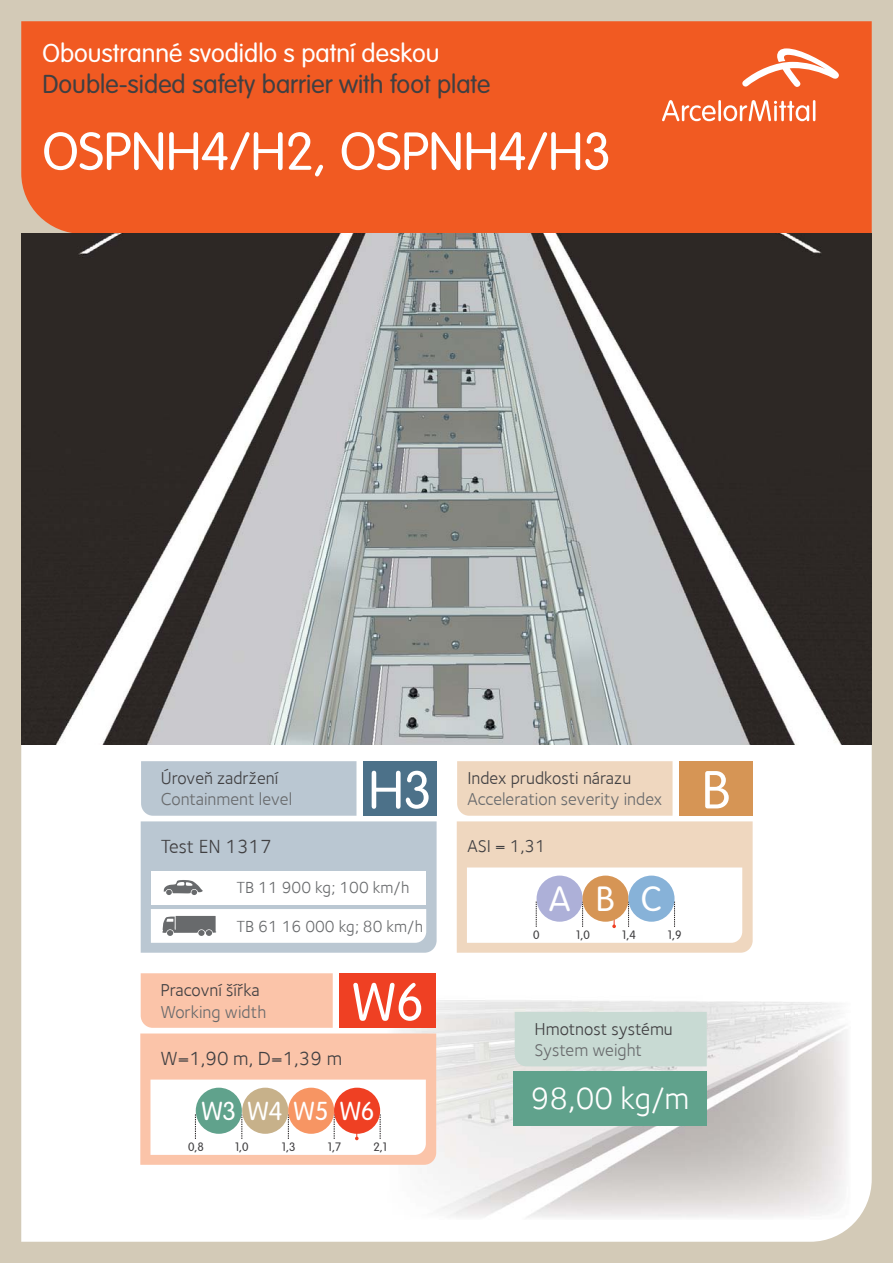
<style>
.page{position:relative;width:893px;height:1263px;background:#d3cab7}
.page>*{position:absolute;margin:0;border:0;box-sizing:border-box;transform-origin:0 0}
.t1{font:300 52.5px "VAG Rounded CE";color:#fff}
.t2{font:300 34.5px "VAG Rounded CE";color:#fff}
.t3{font:31.5px "Foundry Sterling Book CE";color:#fff}
.t4{font:300 25.5px "VAG Rounded CE";color:#fff}
.t5{font:300 25.5px "VAG Rounded CE";color:#403f41}
.t6{font:19.5px "Foundry Sterling Book CE";color:#403f41}
.t7{font:17.7px "Foundry Sterling Book CE";color:#403f41}
.t8{font:17.7px "Foundry Sterling Book CE";color:#686a6c}
.t9{font:16.5px "Foundry Sterling Book CE";color:#686a6c}
.t10{font:300 12px "VAG Rounded CE";color:#403f41}
</style>
<div class="page">
<div style="left:21px;top:21px;width:851px;height:213px;background:#f15a22"></div>
<div style="left:21px;top:744px;width:851px;height:498px;background:#fff"></div>
<img style="left:21px;top:234px;width:851px;height:510px">
<img style="left:388px;top:962px;width:462px;height:258px">
<svg style="left:742px;top:48px;width:97px;height:39px;background:#f58b63"></svg>
<hr style="left:718px;top:100px;width:3px;height:21px;background:#fff">
<svg style="left:662px;top:100px;width:54px;height:21px"></svg>
<hr style="left:813px;top:100px;width:2px;height:21px;background:#fff">
<svg style="left:723px;top:100px;width:86px;height:21px;background:#f5916c"></svg>
<div style="left:514px;top:1071px;width:193px;height:55px;background:#60a28c"></div>
<div style="left:515px;top:1012px;width:192px;height:54px;background:#c8dad3"></div>
<svg style="left:140px;top:973px;width:296px;height:192px;background:#fac8b6"></svg>
<svg style="left:457px;top:761px;width:296px;height:192px;background:#f2dfcc"></svg>
<div style="left:242px;top:1088px;width:46px;height:46px;background:#c7b18a;border-radius:50%"></div>
<div style="left:288px;top:1088px;width:46px;height:46px;background:#f79563;border-radius:50%"></div>
<div style="left:334px;top:1088px;width:46px;height:46px;background:#ef4023;border-radius:50%"></div>
<div style="left:196px;top:1088px;width:46px;height:46px;background:#60a28c;border-radius:50%"></div>
<div style="left:537px;top:875px;width:46px;height:47px;background:#adb0d8;border-radius:50%"></div>
<div style="left:582px;top:875px;width:47px;height:47px;background:#d69555;border-radius:50%"></div>
<div style="left:628px;top:875px;width:46px;height:47px;background:#87b2d8;border-radius:50%"></div>
<svg style="left:141px;top:761px;width:296px;height:192px;background:#c8d2da"></svg>
<h3 class="t4" style="left:43px;top:41px;width:399px">Oboustranné svodidlo s patní deskou</h3>
<h3 class="t5" style="left:43px;top:72px;width:449px">Double-sided safety barrier with foot plate</h3>
<h1 class="t1" style="left:43px;top:126px;width:570px">OSPNH4/H2, OSPNH4/H3</h1>
<p class="t7" style="left:161px;top:768px;width:119px">Úroveň zadržení</p>
<p class="t8" style="left:161px;top:789px;width:133px">Containment level</p>
<p class="t6" style="left:161px;top:835px;width:112px">Test EN 1317</p>
<p class="t9" style="left:236px;top:878px;width:175px">TB 11 900 kg; 100 km/h</p>
<p class="t9" style="left:236px;top:917px;width:188px">TB 61 16 000 kg; 80 km/h</p>
<h1 class="t1" style="left:369px;top:764px;width:65px">H3</h1>
<p class="t7" style="left:161px;top:980px;width:101px">Pracovní šířka</p>
<p class="t8" style="left:161px;top:1001px;width:107px">Working width</p>
<p class="t6" style="left:161px;top:1047px;width:183px">W=1,90 m, D=1,39 m</p>
<h1 class="t1" style="left:352px;top:976px;width:73px">W6</h1>
<h3 class="t4" style="left:201px;top:1098px;width:175px">W3 W4 W5 W6</h3>
<p class="t10" style="left:188px;top:1141px;width:17px">0,8</p>
<p class="t10" style="left:235px;top:1141px;width:15px">1,0</p>
<p class="t10" style="left:282px;top:1141px;width:15px">1,3</p>
<p class="t10" style="left:328px;top:1141px;width:15px">1,7</p>
<p class="t10" style="left:373px;top:1141px;width:15px">2,1</p>
<p class="t7" style="left:467px;top:768px;width:165px">Index prudkosti nárazu</p>
<p class="t8" style="left:467px;top:789px;width:196px">Acceleration severity index</p>
<p class="t7" style="left:467px;top:836px;width:80px">ASI = 1,31</p>
<h2 class="t2" style="left:549px;top:882px;width:114px">ABC</h2>
<p class="t10" style="left:533px;top:929px;width:8px">0</p>
<p class="t10" style="left:576px;top:929px;width:15px">1,0</p>
<p class="t10" style="left:622px;top:929px;width:15px">1,4</p>
<p class="t10" style="left:668px;top:929px;width:15px">1,9</p>
<h1 class="t1" style="left:702px;top:764px;width:30px">B</h1>
<p class="t7" style="left:534px;top:1019px;width:140px">Hmotnost systému</p>
<p class="t8" style="left:534px;top:1040px;width:109px">System weight</p>
<h3 class="t3" style="left:531px;top:1081px;width:160px">98,00 kg/m</h3>
</div>
